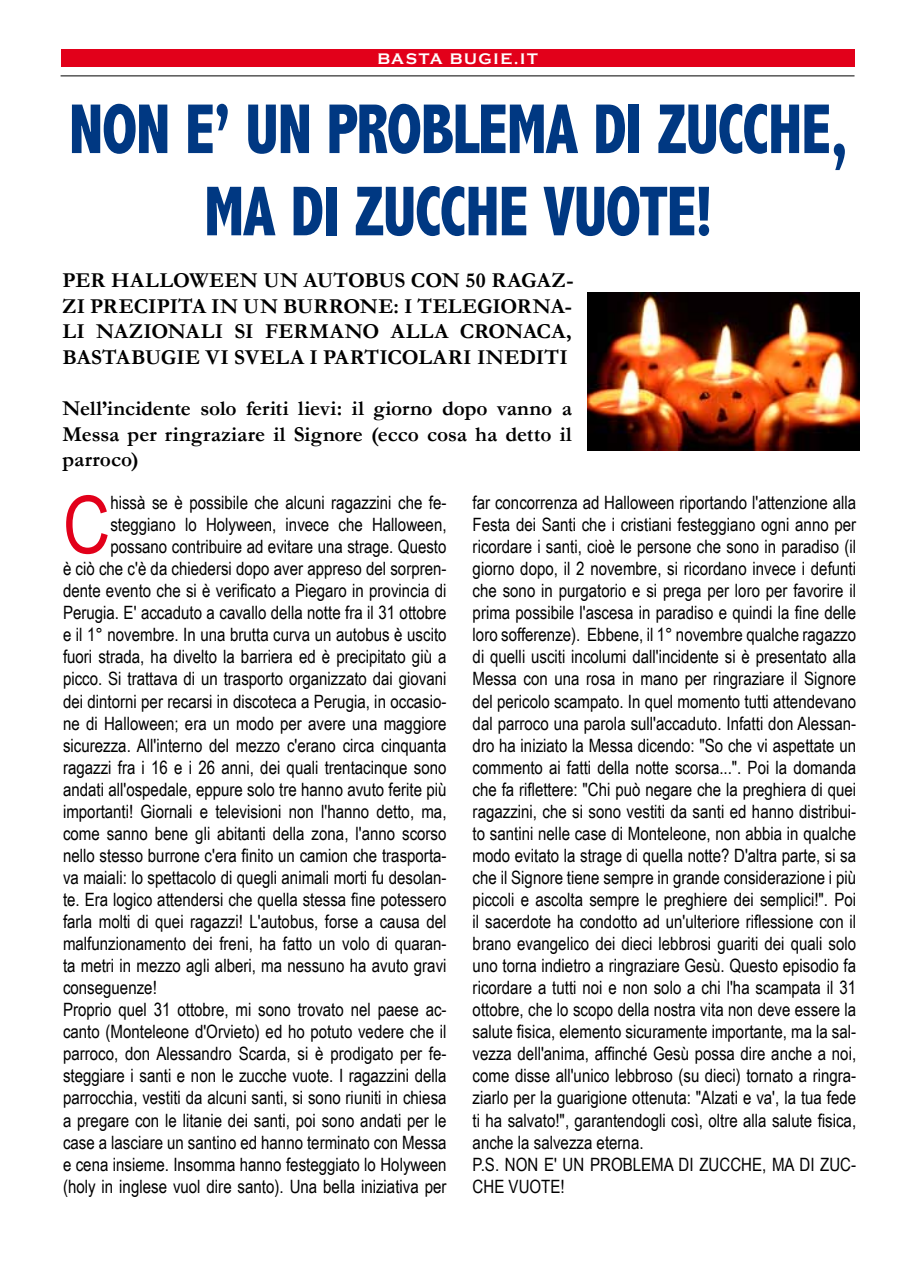
<style>
.page{position:relative;width:918px;height:1275px;background:#fff}
.page>*{position:absolute;margin:0;border:0;box-sizing:border-box;transform-origin:0 0}
.t1{font:79.98px "Arial Narrow";color:#e2001a}
.t2{font:800 condensed 71.23px/82.2px "Abadi";letter-spacing:-.015em;color:#003882;text-align:center;scale:.88 1}
.t3{font:700 21.35px/25.6px "Garamond";color:#000;text-align:justify}
.t4{font:18.38px/22.1px "Arial Narrow";color:#000}
.t5{font:700 15.75px "Copperplate Gothic";letter-spacing:.1em;color:#fff}
</style>
<div class="page">
<hr style="left:61px;top:76px;width:793px;height:1px;background:#000">
<div style="left:61px;top:49px;width:793px;height:18px;background:#e2001a"></div>
<img style="left:588px;top:293px;width:271px;height:158px">
<p class="t5" style="left:377px;top:50px;width:162px">BASTA BUGIE.it</p>
<h2 class="t2" style="left:69px;top:88px;width:886px">NON E’ UN PROBLEMA DI ZUCCHE,<br>MA DI ZUCCHE VUOTE!</h2>
<p class="t3" style="left:63px;top:268px;width:512px">PER HALLOWEEN UN AUTOBUS CON 50 RAGAZ-ZI PRECIPITA IN UN BURRONE: I TELEGIORNA-LI NAZIONALI SI FERMANO ALLA CRONACA, BASTABUGIE VI SVELA I PARTICOLARI INEDITI</p>
<p class="t3" style="left:63px;top:396px;width:511px">Nell’incidente solo feriti lievi: il giorno dopo vanno a Messa per ringraziare il Signore (ecco cosa ha detto il parroco)</p>
<h1 class="t1" style="left:63px;top:466px;width:49px">C</h1>
<p class="t4" style="left:110px;top:491px;width:338px">hissà se è possibile che alcuni ragazzini che fe-</p>
<p class="t4" style="left:110px;top:513px;width:338px">steggiano lo Holyween, invece che Halloween,</p>
<p class="t4" style="left:110px;top:535px;width:338px">possano contribuire ad evitare una strage. Questo</p>
<p class="t4" style="left:63px;top:557px;width:385px">è ciò che c'è da chiedersi dopo aver appreso del sorpren-</p>
<p class="t4" style="left:63px;top:579px;width:385px">dente evento che si è verificato a Piegaro in provincia di</p>
<p class="t4" style="left:63px;top:601px;width:385px">Perugia. E' accaduto a cavallo della notte fra il 31 ottobre</p>
<p class="t4" style="left:63px;top:623px;width:385px">e il 1° novembre. In una brutta curva un autobus è uscito</p>
<p class="t4" style="left:63px;top:645px;width:385px">fuori strada, ha divelto la barriera ed è precipitato giù a</p>
<p class="t4" style="left:63px;top:667px;width:385px">picco. Si trattava di un trasporto organizzato dai giovani</p>
<p class="t4" style="left:63px;top:689px;width:385px">dei dintorni per recarsi in discoteca a Perugia, in occasio-</p>
<p class="t4" style="left:63px;top:711px;width:385px">ne di Halloween; era un modo per avere una maggiore</p>
<p class="t4" style="left:63px;top:733px;width:385px">sicurezza. All'interno del mezzo c'erano circa cinquanta</p>
<p class="t4" style="left:63px;top:755px;width:385px">ragazzi fra i 16 e i 26 anni, dei quali trentacinque sono</p>
<p class="t4" style="left:63px;top:778px;width:385px">andati all'ospedale, eppure solo tre hanno avuto ferite più</p>
<p class="t4" style="left:63px;top:800px;width:385px">importanti! Giornali e televisioni non l'hanno detto, ma,</p>
<p class="t4" style="left:63px;top:822px;width:385px">come sanno bene gli abitanti della zona, l'anno scorso</p>
<p class="t4" style="left:63px;top:844px;width:385px">nello stesso burrone c'era finito un camion che trasporta-</p>
<p class="t4" style="left:63px;top:866px;width:385px">va maiali: lo spettacolo di quegli animali morti fu desolan-</p>
<p class="t4" style="left:63px;top:888px;width:385px">te. Era logico attendersi che quella stessa fine potessero</p>
<p class="t4" style="left:63px;top:910px;width:385px">farla molti di quei ragazzi! L'autobus, forse a causa del</p>
<p class="t4" style="left:63px;top:932px;width:385px">malfunzionamento dei freni, ha fatto un volo di quaran-</p>
<p class="t4" style="left:63px;top:954px;width:385px">ta metri in mezzo agli alberi, ma nessuno ha avuto gravi</p>
<p class="t4" style="left:63px;top:976px;width:95px">conseguenze!</p>
<p class="t4" style="left:63px;top:998px;width:385px">Proprio quel 31 ottobre, mi sono trovato nel paese ac-</p>
<p class="t4" style="left:63px;top:1020px;width:385px">canto (Monteleone d'Orvieto) ed ho potuto vedere che il</p>
<p class="t4" style="left:63px;top:1042px;width:385px">parroco, don Alessandro Scarda, si è prodigato per fe-</p>
<p class="t4" style="left:63px;top:1064px;width:385px">steggiare i santi e non le zucche vuote. I ragazzini della</p>
<p class="t4" style="left:63px;top:1086px;width:385px">parrocchia, vestiti da alcuni santi, si sono riuniti in chiesa</p>
<p class="t4" style="left:63px;top:1108px;width:385px">a pregare con le litanie dei santi, poi sono andati per le</p>
<p class="t4" style="left:63px;top:1130px;width:385px">case a lasciare un santino ed hanno terminato con Messa</p>
<p class="t4" style="left:63px;top:1152px;width:385px">e cena insieme. Insomma hanno festeggiato lo Holyween</p>
<p class="t4" style="left:63px;top:1174px;width:385px">(holy in inglese vuol dire santo). Una bella iniziativa per</p>
<p class="t4" style="left:473px;top:491px;width:385px">far concorrenza ad Halloween riportando l'attenzione alla Festa dei Santi che i cristiani festeggiano ogni anno per ricordare i santi, cioè le persone che sono in paradiso (il giorno dopo, il 2 novembre, si ricordano invece i defunti che sono in purgatorio e si prega per loro per favorire il prima possibile l'ascesa in paradiso e quindi la fine delle loro sofferenze). Ebbene, il 1° novembre qualche ragazzo di quelli usciti incolumi dall'incidente si è presentato alla Messa con una rosa in mano per ringraziare il Signore del pericolo scampato. In quel momento tutti attendevano dal parroco una parola sull'accaduto. Infatti don Alessan&shy;dro ha iniziato la Messa dicendo: "So che vi aspettate un commento ai fatti della notte scorsa...". Poi la domanda che fa riflettere: "Chi può negare che la preghiera di quei ragazzini, che si sono vestiti da santi ed hanno distribui&shy;to santini nelle case di Monteleone, non abbia in qualche modo evitato la strage di quella notte? D'altra parte, si sa che il Signore tiene sempre in grande considerazione i più piccoli e ascolta sempre le preghiere dei semplici!". Poi il sacerdote ha condotto ad un'ulteriore riflessione con il brano evangelico dei dieci lebbrosi guariti dei quali solo uno torna indietro a ringraziare Gesù. Questo episodio fa ricordare a tutti noi e non solo a chi l'ha scampata il 31 ottobre, che lo scopo della nostra vita non deve essere la salute fisica, elemento sicuramente importante, ma la sal&shy;vezza dell'anima, affinché Gesù possa dire anche a noi, come disse all'unico lebbroso (su dieci) tornato a ringra&shy;ziarlo per la guarigione ottenuta: "Alzati e va', la tua fede ti ha salvato!", garantendogli così, oltre alla salute fisica, anche la salvezza eterna.<br>P.S. NON E' UN PROBLEMA DI ZUCCHE, MA DI ZUC-CHE VUOTE!</p>
</div>
